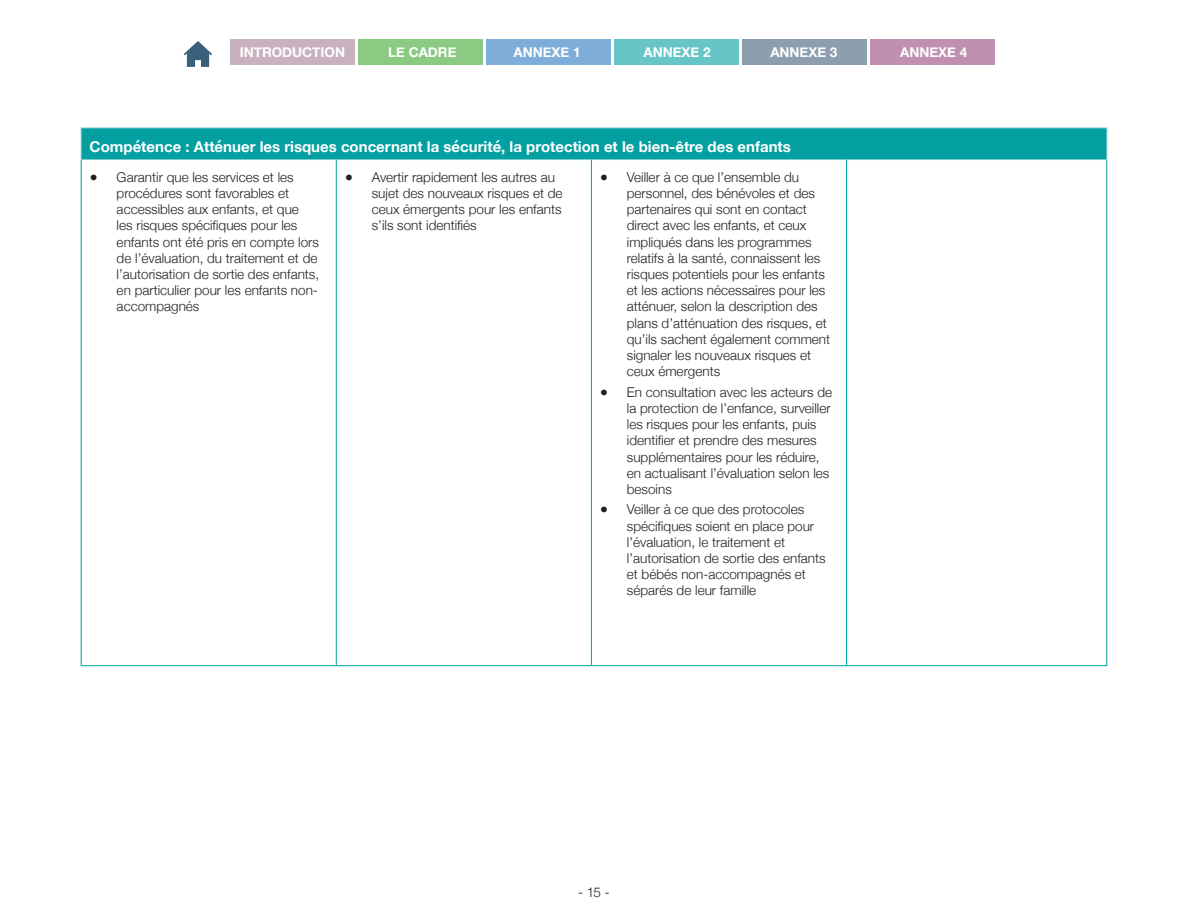
<style>
.page{position:relative;width:1188px;height:918px;background:#fff}
.page>*{position:absolute;margin:0;border:0;box-sizing:border-box;transform-origin:0 0}
.t1{font:700 15px "Helvetica Neue";color:#fff}
.t2{font:300 13.5px/16.2px "Helvetica Neue";color:#231f20}
.t3{font:700 13.5px "Helvetica Neue";color:#fff}
</style>
<div class="page">
<div style="left:614px;top:39px;width:124px;height:26px;background:#68c5c7"></div>
<div style="left:742px;top:39px;width:124px;height:26px;background:#8d9eae"></div>
<div style="left:230px;top:39px;width:125px;height:26px;background:#c9b2bf"></div>
<div style="left:359px;top:39px;width:124px;height:26px;background:#8aca83"></div>
<div style="left:487px;top:39px;width:124px;height:26px;background:#7fadd9"></div>
<div style="left:870px;top:39px;width:124px;height:26px;background:#c190b1"></div>
<svg style="left:184px;top:41px;width:28px;height:26px"></svg>
<div style="left:81px;top:128px;width:1026px;height:32px;background:#039fa1"></div>
<hr style="left:1106px;top:128px;width:1px;height:31px;background:#81cfd0">
<hr style="left:81px;top:160px;width:1px;height:505px;background:#039fa1">
<hr style="left:336px;top:160px;width:1px;height:505px;background:#039fa1">
<hr style="left:591px;top:160px;width:1px;height:505px;background:#039fa1">
<hr style="left:846px;top:160px;width:1px;height:505px;background:#039fa1">
<hr style="left:1106px;top:160px;width:1px;height:505px;background:#039fa1">
<hr style="left:81px;top:665px;width:255px;height:1px;background:#039fa1">
<hr style="left:336px;top:665px;width:255px;height:1px;background:#039fa1">
<hr style="left:591px;top:665px;width:256px;height:1px;background:#039fa1">
<hr style="left:847px;top:665px;width:260px;height:1px;background:#039fa1">
<hr style="left:81px;top:128px;width:255px;height:1px;background:#81cfd0">
<hr style="left:81px;top:128px;width:1px;height:31px;background:#81cfd0">
<hr style="left:336px;top:128px;width:255px;height:1px;background:#81cfd0">
<hr style="left:591px;top:128px;width:256px;height:1px;background:#81cfd0">
<hr style="left:847px;top:128px;width:260px;height:1px;background:#81cfd0">
<hr style="left:81px;top:159px;width:255px;height:1px;background:#81cfd0">
<hr style="left:336px;top:159px;width:255px;height:1px;background:#81cfd0">
<hr style="left:591px;top:159px;width:256px;height:1px;background:#81cfd0">
<hr style="left:847px;top:159px;width:260px;height:1px;background:#81cfd0">
<p class="t3" style="left:240px;top:41px;width:107px">INTRODUCTION</p>
<p class="t3" style="left:388px;top:41px;width:70px">LE CADRE</p>
<p class="t3" style="left:514px;top:41px;width:69px">ANNEXE 1</p>
<p class="t3" style="left:644px;top:41px;width:69px">ANNEXE 2</p>
<p class="t3" style="left:770px;top:41px;width:69px">ANNEXE 3</p>
<p class="t3" style="left:900px;top:41px;width:69px">ANNEXE 4</p>
<p class="t1" style="left:90px;top:135px;width:703px">Compétence : Atténuer les risques concernant la sécurité, la protection et le bien-être des enfants</p>
<p class="t2" style="left:117px;top:168px;width:204px;text-indent:-27px">● Garantir que les services et les procédures sont favorables et accessibles aux enfants, et que<br>les risques spécifiques pour les enfants ont été pris en compte lors de l’évaluation, du traitement et de l’autorisation de sortie des enfants, en particulier pour les enfants non&shy;accompagnés</p>
<p class="t2" style="left:372px;top:168px;width:192px;text-indent:-27px">● Avertir rapidement les autres au sujet des nouveaux risques et de ceux émergents pour les enfants s’ils sont identifiés</p>
<p class="t2" style="left:627px;top:168px;width:205px;text-indent:-27px">● Veiller à ce que l’ensemble du personnel, des bénévoles et des partenaires qui sont en contact direct avec les enfants, et ceux impliqués dans les programmes relatifs à la santé, connaissent les risques potentiels pour les enfants et les actions nécessaires pour les atténuer, selon la description des plans d’atténuation des risques, et qu’ils sachent également comment signaler les nouveaux risques et ceux émergents</p>
<p class="t2" style="left:627px;top:383px;width:207px;text-indent:-27px">● En consultation avec les acteurs de la protection de l’enfance, surveiller les risques pour les enfants, puis identifier et prendre des mesures supplémentaires pour les réduire, en actualisant l’évaluation selon les besoins</p>
<p class="t2" style="left:627px;top:500px;width:200px;text-indent:-27px">● Veiller à ce que des protocoles spécifiques soient en place pour l’évaluation, le traitement et l’autorisation de sortie des enfants et bébés non-accompagnés et séparés de leur famille</p>
<p class="t2" style="left:578px;top:883px;width:33px">- 15 -</p>
</div>
